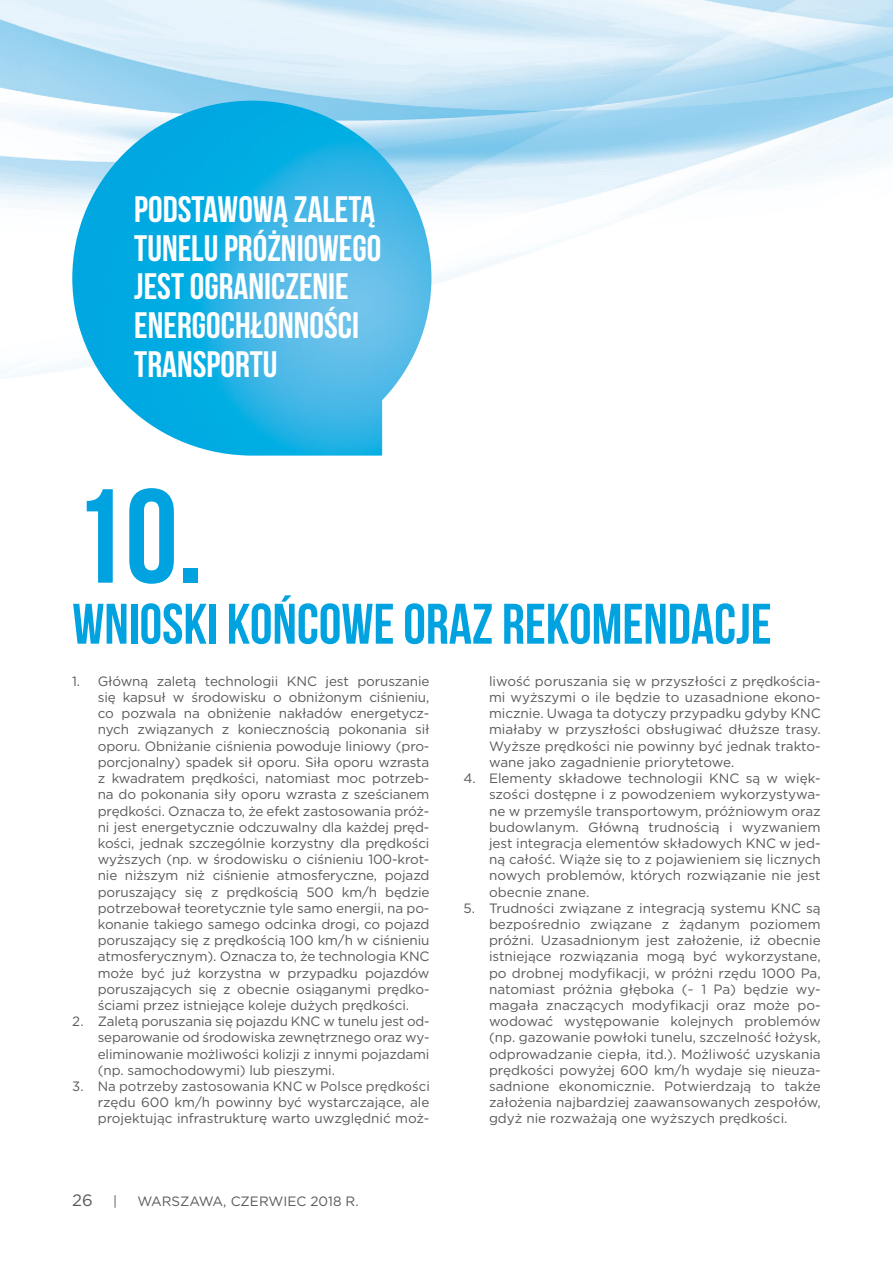
<style>
.page{position:relative;width:893px;height:1263px;background:#fff}
.page>*{position:absolute;margin:0;border:0;box-sizing:border-box;transform-origin:0 0}
.t1{font:133.5px "Bebas Neue";color:#00a2e0}
.t2{font:57px "Bebas Neue";color:#00a2e0}
.t3{font:36.75px/38.7px "Bebas Neue";color:#fff}
.t4{font:16.5px "Gotham";color:#58595b}
.t5{font:13.5px/16.2px "Gotham";letter-spacing:-.005em;color:#58595b;text-align:justify}
</style>
<div class="page">
<img style="left:0;top:0;width:893px;height:456px">
<img style="left:72px;top:101px;width:359px;height:354px">
<h3 class="t3" style="left:134px;top:189px;width:249px">PODSTAWOWĄ ZALETĄ<br>TUNELU PRÓŻNIOWEGO<br>JEST OGRANICZENIE<br>ENERGOCHŁONNOŚCI<br>TRANSPORTU</h3>
<h1 class="t1" style="left:72px;top:463px;width:132px">10.</h1>
<h2 class="t2" style="left:72px;top:593px;width:701px">WNIOSKI KOŃCOWE ORAZ REKOMENDACJE</h2>
<p class="t5" style="left:98px;top:673px;width:333px;text-indent:-26px">1. Główną zaletą technologii KNC jest poruszanie się kapsuł w środowisku o obniżonym ciśnieniu, co pozwala na obniżenie nakładów energetycz&shy;nych związanych z koniecznością pokonania sił oporu. Obniżanie ciśnienia powoduje liniowy (pro&shy;porcjonalny) spadek sił oporu. Siła oporu wzrasta z kwadratem prędkości, natomiast moc potrzeb&shy;na do pokonania siły oporu wzrasta z sześcianem prędkości. Oznacza to, że efekt zastosowania próż&shy;ni jest energetycznie odczuwalny dla każdej pręd&shy;kości, jednak szczególnie korzystny dla prędkości wyższych (np. w środowisku o ciśnieniu 100-krot&shy;nie niższym niż ciśnienie atmosferyczne, pojazd poruszający się z prędkością 500 km/h będzie potrzebował teoretycznie tyle samo energii, na po&shy;konanie takiego samego odcinka drogi, co pojazd poruszający się z prędkością 100 km/h w ciśnieniu atmosferycznym). Oznacza to, że technologia KNC może być już korzystna w przypadku pojazdów poruszających się z obecnie osiąganymi prędko&shy;ściami przez istniejące koleje dużych prędkości.</p>
<p class="t5" style="left:98px;top:1013px;width:333px;text-indent:-26px">2. Zaletą poruszania się pojazdu KNC w tunelu jest od&shy;separowanie od środowiska zewnętrznego oraz wy&shy;eliminowanie możliwości kolizji z innymi pojazdami (np. samochodowymi) lub pieszymi.</p>
<p class="t5" style="left:98px;top:1078px;width:334px;text-indent:-26px">3. Na potrzeby zastosowania KNC w Polsce prędkości rzędu 600 km/h powinny być wystarczające, ale projektując infrastrukturę warto uwzględnić moż-</p>
<p class="t5" style="left:489px;top:673px;width:333px">liwość poruszania się w przyszłości z prędkościa&shy;mi wyższymi o ile będzie to uzasadnione ekono&shy;micznie. Uwaga ta dotyczy przypadku gdyby KNC miałaby w przyszłości obsługiwać dłuższe trasy.<br>Wyższe prędkości nie powinny być jednak trakto&shy;wane jako zagadnienie priorytetowe.</p>
<p class="t5" style="left:489px;top:770px;width:333px;text-indent:-26px">4. Elementy składowe technologii KNC są w więk&shy;szości dostępne i z powodzeniem wykorzystywa&shy;ne w przemyśle transportowym, próżniowym oraz budowlanym. Główną trudnością i wyzwaniem jest integracja elementów składowych KNC w jed&shy;ną całość. Wiąże się to z pojawieniem się licznych nowych problemów, których rozwiązanie nie jest obecnie znane.</p>
<p class="t5" style="left:489px;top:899px;width:333px;text-indent:-26px">5. Trudności związane z integracją systemu KNC są bezpośrednio związane z żądanym poziomem próżni. Uzasadnionym jest założenie, iż obecnie istniejące rozwiązania mogą być wykorzystane, po drobnej modyfikacji, w próżni rzędu 1000 Pa, natomiast próżnia głęboka (~ 1 Pa) będzie wy&shy;magała znaczących modyfikacji oraz może po&shy;wodować występowanie kolejnych problemów (np. gazowanie powłoki tunelu, szczelność łożysk, odprowadzanie ciepła, itd.). Możliwość uzyskania prędkości powyżej 600 km/h wydaje się nieuza&shy;sadnione ekonomicznie. Potwierdzają to także założenia najbardziej zaawansowanych zespołów, gdyż nie rozważają one wyższych prędkości.</p>
<p class="t4" style="left:72px;top:1189px;width:22px">26</p>
<p class="t5" style="left:113px;top:1192px;width:6px">|</p>
<p class="t5" style="left:137px;top:1192px;width:223px">WARSZAWA, CZERWIEC 2018 R.</p>
</div>
